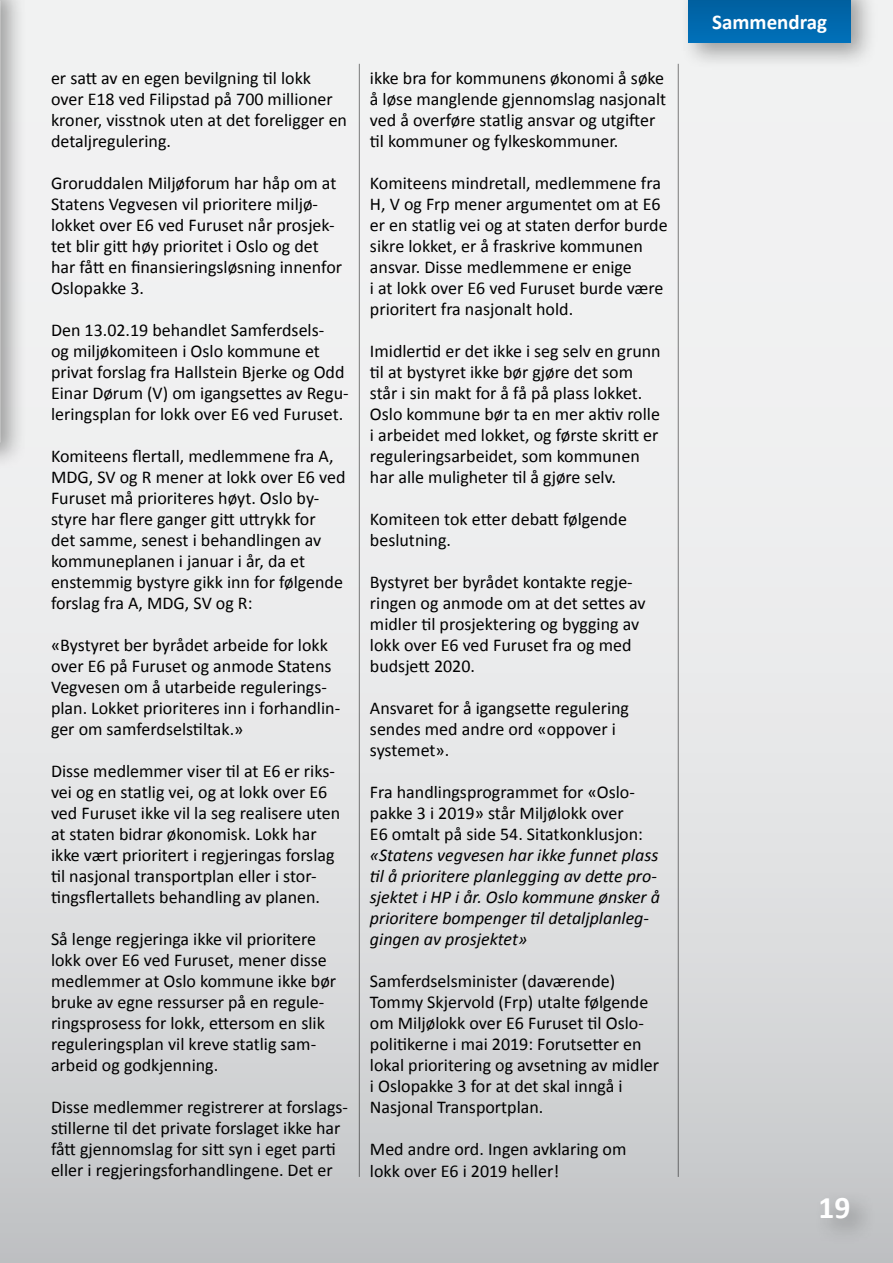
<style>
.page{position:relative;width:893px;height:1263px;background:#fff}
.page>*{position:absolute;margin:0;border:0;box-sizing:border-box;transform-origin:0 0}
.t1{font:700 31.5px "Calibri";color:#fff}
.t2{font:700 21px "Calibri";color:#fff}
.t3{font:18px/21px "Calibri";color:#000}
.t4{font:italic 18px/21px "Calibri";color:#000}
</style>
<div class="page">
<div style="left:0;top:0;width:893px;height:1263px;background:linear-gradient(to bottom,#fbfcfc,#cdcfd0)"></div>
<div style="left:0;top:0;width:28px;height:470px;background:#000;opacity:.35"></div>
<div style="left:812px;top:1189px;width:65px;height:56px;background:#000;opacity:.35"></div>
<hr style="left:359px;top:64px;width:1px;height:1113px;background:#000">
<hr style="left:678px;top:64px;width:1px;height:1113px;background:#000">
<div style="left:679px;top:0;width:199px;height:71px;background:#000;opacity:.35"></div>
<div style="left:689px;top:0;width:161px;height:43px;background:#0068ac"></div>
<p class="t3" style="left:51px;top:68px;width:298px">er satt av en egen bevilgning til lokk over E18 ved Filipstad på 700 millioner kroner, visstnok uten at det foreligger en detaljregulering.</p>
<p class="t3" style="left:51px;top:173px;width:293px">Groruddalen Miljøforum har håp om at Statens Vegvesen vil prioritere miljø&shy;lokket over E6 ved Furuset når prosjek&shy;tet blir gitt høy prioritet i Oslo og det har fått en finansieringsløsning innenfor Oslopakke 3.</p>
<p class="t3" style="left:51px;top:320px;width:299px">Den 13.02.19 behandlet Samferdsels-<br>og miljøkomiteen i Oslo kommune et privat forslag fra Hallstein Bjerke og Odd Einar Dørum (V) om igangsettes av Regu&shy;leringsplan for lokk over E6 ved Furuset.</p>
<p class="t3" style="left:51px;top:446px;width:296px">Komiteens flertall, medlemmene fra A, MDG, SV og R mener at lokk over E6 ved Furuset må prioriteres høyt. Oslo by&shy;styre har flere ganger gitt uttrykk for<br>det samme, senest i behandlingen av kommuneplanen i januar i år, da et enstemmig bystyre gikk inn for følgende forslag fra A, MDG, SV og R:</p>
<p class="t3" style="left:51px;top:635px;width:291px">«Bystyret ber byrådet arbeide for lokk over E6 på Furuset og anmode Statens Vegvesen om å utarbeide regulerings&shy;plan. Lokket prioriteres inn i forhandlin&shy;ger om samferdselstiltak.»</p>
<p class="t3" style="left:51px;top:761px;width:291px">Disse medlemmer viser til at E6 er riks&shy;vei og en statlig vei, og at lokk over E6 ved Furuset ikke vil la seg realisere uten at staten bidrar økonomisk. Lokk har ikke vært prioritert i regjeringas forslag til nasjonal transportplan eller i stor&shy;tingsflertallets behandling av planen.</p>
<p class="t3" style="left:51px;top:929px;width:287px">Så lenge regjeringa ikke vil prioritere lokk over E6 ved Furuset, mener disse medlemmer at Oslo kommune ikke bør bruke av egne ressurser på en regule&shy;ringsprosess for lokk, ettersom en slik reguleringsplan vil kreve statlig sam&shy;arbeid og godkjenning.</p>
<p class="t3" style="left:51px;top:1097px;width:298px">Disse medlemmer registrerer at forslags&shy;stillerne til det private forslaget ikke har fått gjennomslag for sitt syn i eget parti eller i regjeringsforhandlingene. Det er</p>
<p class="t3" style="left:370px;top:68px;width:298px">ikke bra for kommunens økonomi å søke å løse manglende gjennomslag nasjonalt ved å overføre statlig ansvar og utgifter til kommuner og fylkeskommuner.</p>
<p class="t3" style="left:370px;top:173px;width:299px">Komiteens mindretall, medlemmene fra H, V og Frp mener argumentet om at E6 er en statlig vei og at staten derfor burde sikre lokket, er å fraskrive kommunen ansvar. Disse medlemmene er enige<br>i at lokk over E6 ved Furuset burde være prioritert fra nasjonalt hold.</p>
<p class="t3" style="left:370px;top:341px;width:292px">Imidlertid er det ikke i seg selv en grunn til at bystyret ikke bør gjøre det som står i sin makt for å få på plass lokket.<br>Oslo kommune bør ta en mer aktiv rolle i arbeidet med lokket, og første skritt er reguleringsarbeidet, som kommunen har alle muligheter til å gjøre selv.</p>
<p class="t3" style="left:370px;top:509px;width:259px">Komiteen tok etter debatt følgende beslutning.</p>
<p class="t3" style="left:370px;top:572px;width:277px">Bystyret ber byrådet kontakte regje&shy;ringen og anmode om at det settes av midler til prosjektering og bygging av lokk over E6 ved Furuset fra og med budsjett 2020.</p>
<p class="t3" style="left:370px;top:698px;width:261px">Ansvaret for å igangsette regulering sendes med andre ord «oppover i systemet».</p>
<p class="t3" style="left:370px;top:782px;width:275px">Fra handlingsprogrammet for «Oslo&shy;pakke 3 i 2019» står Miljølokk over<br>E6 omtalt på side 54. Sitatkonklusjon:</p>
<p class="t4" style="left:370px;top:844px;width:292px">«Statens vegvesen har ikke funnet plass til å prioritere planlegging av dette pro&shy;sjektet i HP i år. Oslo kommune ønsker å prioritere bompenger til detaljplanleg&shy;gingen av prosjektet»</p>
<p class="t3" style="left:370px;top:971px;width:291px">Samferdselsminister (daværende)<br>Tommy Skjervold (Frp) utalte følgende om Miljølokk over E6 Furuset til Oslo&shy;politikerne i mai 2019: Forutsetter en lokal prioritering og avsetning av midler i Oslopakke 3 for at det skal inngå i Nasjonal Transportplan.</p>
<p class="t3" style="left:370px;top:1139px;width:258px">Med andre ord. Ingen avklaring om lokk over E6 i 2019 heller!</p>
<p class="t2" style="left:712px;top:8px;width:116px">Sammendrag</p>
<h1 class="t1" style="left:818px;top:1187px;width:33px">19</h1>
</div>
